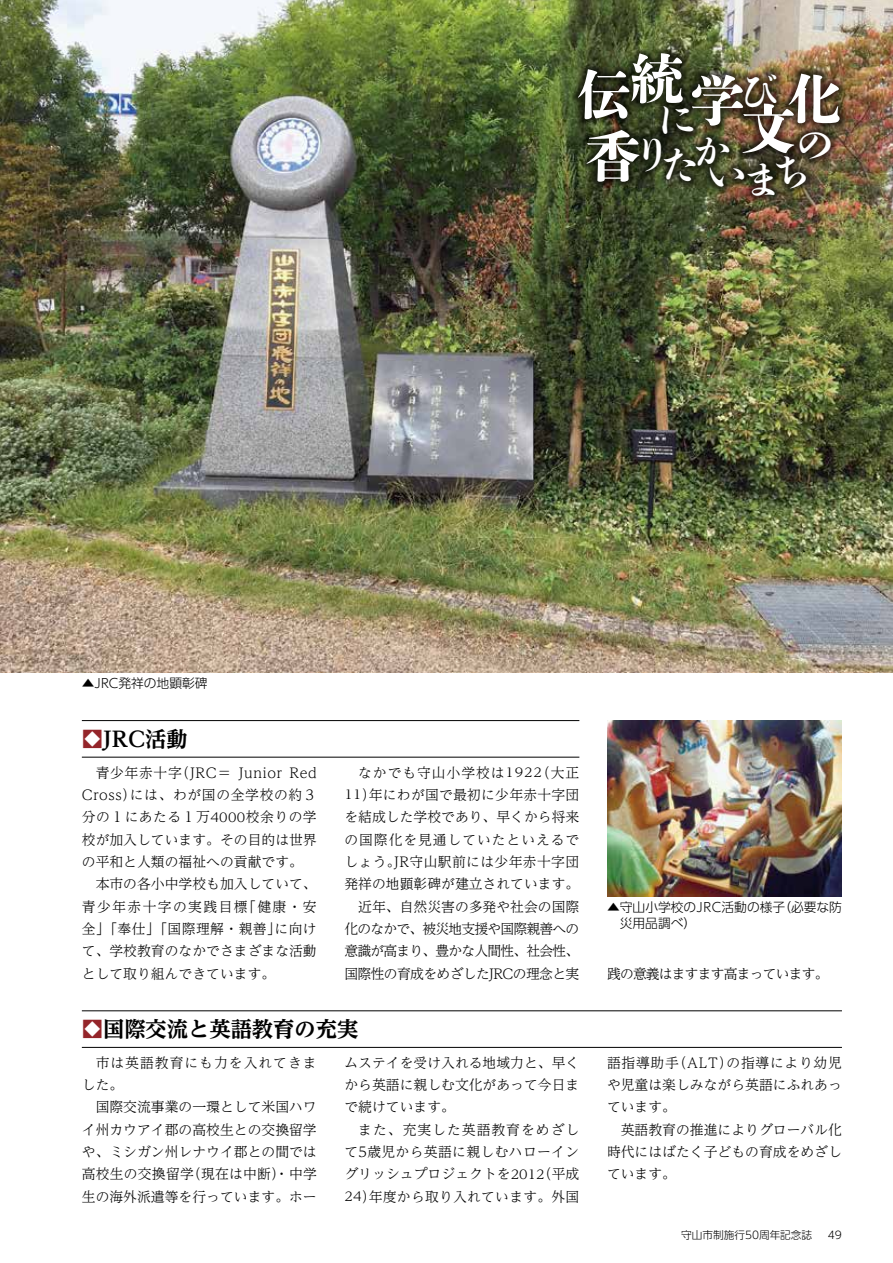
<style>
.page{position:relative;width:893px;height:1263px;background:#fff}
.page>*{position:absolute;margin:0;border:0;box-sizing:border-box;transform-origin:0 0}
.t1{font:54.75px/57px "Shuei Shogo M Std H";color:#fff}
.t2{font:39.45px/33.2px "Shuei Shogo M Std H";letter-spacing:.035em;color:#fff;text-align:center}
.t3{font:700 expanded 21.3px "UD Reimin Pr 6 N";color:#000}
.t4{font:300 13.8px/22.4px "UD Reimin Pr 6 N";color:#000;text-align:justify}
.t5{font:300 13.8px/22.4px "UD Reimin Pr 6 N";letter-spacing:.07em;color:#000}
.t6{font:300 13.8px "UD Reimin Pr 6 N";letter-spacing:-.06em;color:#000}
.t7{font:300 12.75px/15.9px "UD Shin Go Pr 6 N";color:#000}
.t8{font:300 10.65px "UD Shin Go Pr 6 N";color:#000}
.s1{font-family:"Shin Go Pro";font-weight:300;color:#94252a}
.s2{font-size:12.45px}
</style>
<div class="page">
<hr style="left:82px;top:720px;width:497px;height:1px;background:#000">
<hr style="left:82px;top:757px;width:497px;height:1px;background:#000">
<hr style="left:82px;top:1010px;width:760px;height:1px;background:#000">
<hr style="left:82px;top:1047px;width:760px;height:1px;background:#000">
<img style="left:607px;top:721px;width:235px;height:175px">
<img style="left:0;top:0;width:893px;height:673px">
<div style="left:569px;top:45px;width:279px;height:159px;background:#000;opacity:.6"></div>
<h1 class="t1" style="left:585px;top:69px;width:258px;text-indent:44px">統学 化香</h1>
<h1 class="t1" style="left:577px;top:65px;width:56px">伝</h1>
<h2 class="t2" style="left:740px;top:74px;width:41px">び</h2>
<h1 class="t1" style="left:741px;top:98px;width:56px">文</h1>
<h2 class="t2" style="left:632px;top:102px;width:101px">に<br>りか</h2>
<h2 class="t2" style="left:660px;top:128px;width:176px;line-height:29.5px;text-align:left;text-indent:135px">のたいまち</h2>
<p class="t7" style="left:82px;top:675px;width:127px">▲JRC発祥の地顕彰碑</p>
<h3 class="t3" style="left:82px;top:721px;width:107px"><span class="s1">⿇</span>JRC活動</h3>
<p class="t4" style="left:82px;top:761px;width:236px;text-indent:14px">青少年赤十字（JRC＝ Junior Red Cross）には、わが国の全学校の約３分の１にあたる１万<span class="s2">4000</span>校余りの学校が加入しています。その目的は世界の平和と人類の福祉への貢献です。</p>
<p class="t4" style="left:82px;top:872px;width:236px;text-indent:14px">本市の各小中学校も加入していて、青少年赤十字の実践目標「健康・安全」「奉仕」「国際理解・親善」に向けて、学校教育のなかでさまざまな活動として取り組んできています。</p>
<p class="t4" style="left:344px;top:761px;width:236px;text-align:right">なかでも守山小学校は<span class="s2">1922</span>（大正<br><span class="s2">11</span>）年にわが国で最初に少年赤十字団を結成した学校であり、早くから将来の国際化を見通していたといえるでしょう。JR守山駅前には少年赤十字団発祥の地顕彰碑が建立されています。近年、自然災害の多発や社会の国際化のなかで、被災地支援や国際親善への意識が高まり、豊かな人間性、社会性、国際性の育成をめざしたJRCの理念と実</p>
<p class="t7" style="left:620px;top:898px;width:224px;text-indent:-13px">▲守山小学校のJRC活動の様子（必要な防災用品調べ）</p>
<p class="t6" style="left:607px;top:962px;width:223px">践の意義はますます高まっています。</p>
<h3 class="t3" style="left:82px;top:1012px;width:278px"><span class="s1">⿇</span>国際交流と英語教育の充実</h3>
<p class="t5" style="left:82px;top:1051px;width:236px;text-indent:14px">市は英語教育にも力を入れてきました。</p>
<p class="t4" style="left:82px;top:1095px;width:236px;text-indent:14px">国際交流事業の一環として米国ハワイ州カウアイ郡の高校生との交換留学や、ミシガン州レナウイ郡との間では高校生の交換留学（現在は中断）・中学生の海外派遣等を行っています。ホー</p>
<p class="t4" style="left:344px;top:1051px;width:236px">ムステイを受け入れる地域力と、早くから英語に親しむ文化があって今日まで続けています。</p>
<p class="t4" style="left:344px;top:1118px;width:236px;text-indent:14px">また、充実した英語教育をめざして5歳児から英語に親しむハローイングリッシュプロジェクトを<span class="s2">2012</span>（平成<span class="s2">24</span>）年度から取り入れています。外国</p>
<p class="t4" style="left:607px;top:1051px;width:236px">語指導助手（ALT）の指導により幼児や児童は楽しみながら英語にふれあっています。</p>
<p class="t4" style="left:607px;top:1118px;width:236px;text-indent:14px">英語教育の推進によりグローバル化時代にはばたく子どもの育成をめざしています。</p>
<p class="t8" style="left:681px;top:1227px;width:132px">守山市制施行50周年記念誌</p>
<p class="t8" style="left:828px;top:1227px;width:16px">49</p>
</div>
